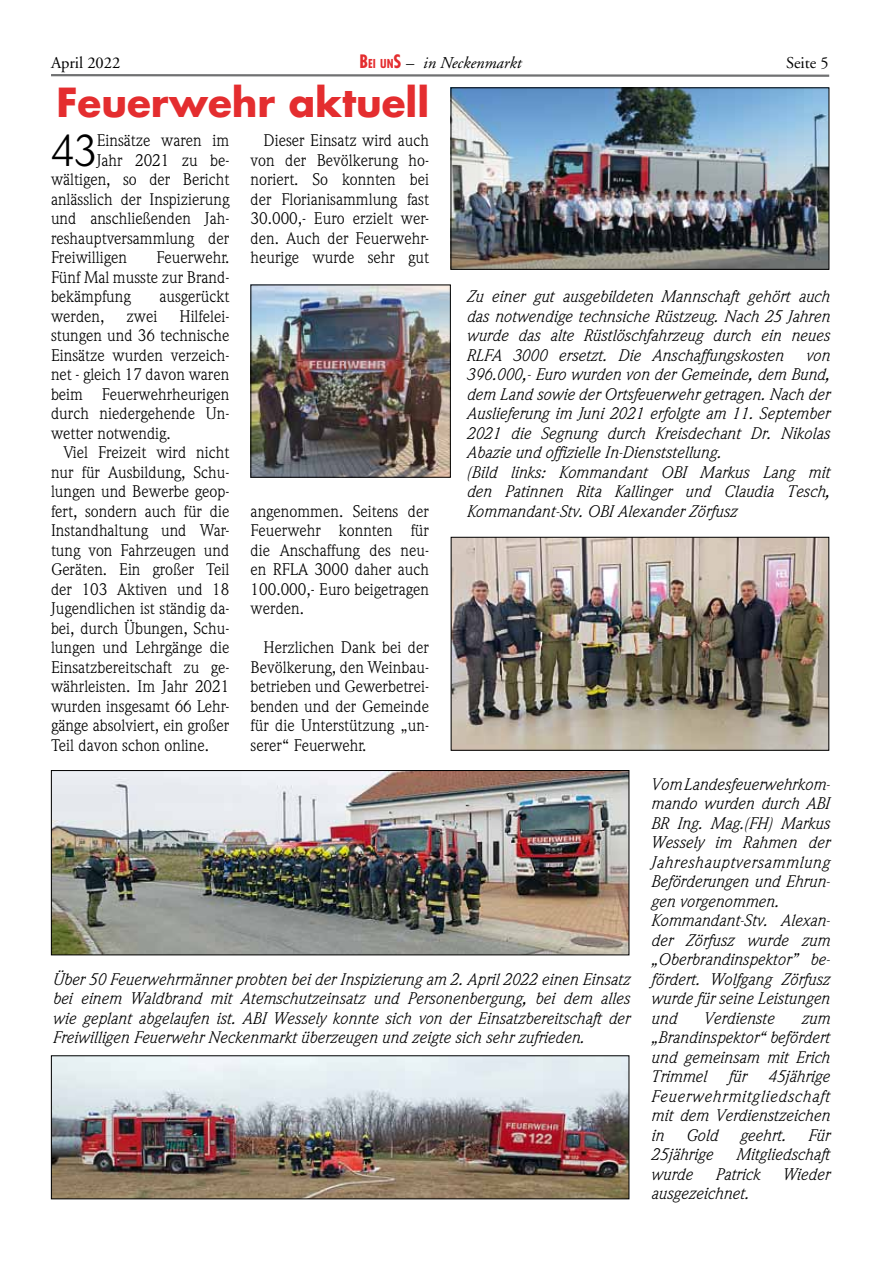
<style>
.page{position:relative;width:893px;height:1263px;background:#fff}
.page>*{position:absolute;margin:0;border:0;box-sizing:border-box;transform-origin:0 0}
.t1{font:43.95px "Weidemann";color:#000}
.t2{font:700 39px "Futura";color:#e42d2f}
.t3{font:italic 16.5px/19.5px "Weidemann";color:#000;text-align:justify}
.t4{font:16.5px/19.5px "Weidemann";color:#000;text-align:justify}
.t5{font:italic 16.5px "Adobe Garamond";color:#000}
.t6{font:16.5px "Adobe Garamond";color:#000}
.s1{font-family:"Futura";font-weight:700;font-style:normal;font-stretch:condensed;font-size:18px;color:#e42d2f}
.s2{font-family:"Futura";font-weight:700;font-style:normal;font-stretch:condensed;font-size:12px;color:#e42d2f}
.s3{font-style:normal}
</style>
<div class="page">
<svg style="left:51px;top:74px;width:779px;height:3px;background:#939494"></svg>
<img style="left:453px;top:89px;width:374px;height:179px">
<div style="left:451px;top:87px;width:378px;height:183px;border:1px solid #000"></div>
<img style="left:252px;top:287px;width:197px;height:189px">
<div style="left:250px;top:285px;width:201px;height:193px;border:1px solid #000"></div>
<img style="left:53px;top:772px;width:574px;height:181px">
<div style="left:51px;top:770px;width:578px;height:185px;border:1px solid #000"></div>
<img style="left:53px;top:1057px;width:574px;height:140px">
<div style="left:51px;top:1055px;width:578px;height:144px;border:1px solid #000"></div>
<img style="left:453px;top:539px;width:374px;height:210px">
<div style="left:451px;top:537px;width:378px;height:214px;border:1px solid #000"></div>
<p class="t6" style="left:51px;top:54px;width:71px">April 2022</p>
<p class="t5" style="left:359px;top:54px;width:163px"><span class="s1">B</span><span class="s2">EI UN</span><span class="s1">S</span> <span class="s3">–</span> in Neckenmarkt</p>
<p class="t6" style="left:786px;top:54px;width:44px">Seite 5</p>
<h2 class="t2" style="left:56px;top:75px;width:374px">Feuerwehr aktuell</h2>
<h1 class="t1" style="left:51px;top:125px;width:47px">43</h1>
<p class="t4" style="left:97px;top:131px;width:134px">Einsätze waren im</p>
<p class="t4" style="left:97px;top:150px;width:134px">Jahr 2021 zu be-</p>
<p class="t4" style="left:51px;top:170px;width:180px">wältigen, so der Bericht</p>
<p class="t4" style="left:51px;top:189px;width:180px">anlässlich der Inspizierung</p>
<p class="t4" style="left:51px;top:209px;width:180px">und anschließenden Jah-</p>
<p class="t4" style="left:51px;top:228px;width:180px">reshauptversammlung der</p>
<p class="t4" style="left:51px;top:248px;width:78px">Freiwilligen</p>
<p class="t4" style="left:51px;top:248px;width:180px;text-indent:106px">Feuerwehr.<br>Fünf Mal musste zur Brand&shy;bekämpfung</p>
<p class="t4" style="left:159px;top:287px;width:71px">ausgerückt</p>
<p class="t4" style="left:51px;top:306px;width:180px;text-indent:128px">Hilfelei&shy;stungen und 36 technische Einsätze wurden verzeich&shy;net - gleich 17 davon waren beim Feuerwehrheurigen durch niedergehende Un&shy;wetter notwendig.</p>
<p class="t4" style="left:51px;top:443px;width:180px;text-indent:13px">Viel Freizeit wird nicht nur für Ausbildung, Schu&shy;lungen und Bewerbe geop&shy;fert, sondern auch für die Instandhaltung und War&shy;tung von Fahrzeugen und Geräten. Ein großer Teil der 103 Aktiven und 18<br>Jugendlichen ist ständig da&shy;bei, durch Übungen, Schu&shy;lungen und Lehrgänge die Einsatzbereitschaft zu ge&shy;währleisten. Im Jahr 2021 wurden insgesamt 66 Lehr&shy;gänge absolviert, ein großer Teil davon schon online.</p>
<p class="t4" style="left:51px;top:306px;width:55px">werden,</p>
<p class="t4" style="left:127px;top:306px;width:32px">zwei</p>
<p class="t4" style="left:251px;top:131px;width:180px;text-indent:13px">Dieser Einsatz wird auch von der Bevölkerung ho&shy;noriert. So konnten bei der Florianisammlung fast 30.000,- Euro erzielt wer&shy;den. Auch der Feuerwehr&shy;heurige wurde sehr gut</p>
<p class="t4" style="left:251px;top:501px;width:180px">angenommen. Seitens der Feuerwehr konnten für die Anschaffung des neu&shy;en RFLA 3000 daher auch 100.000,- Euro beigetragen werden.</p>
<p class="t4" style="left:251px;top:638px;width:180px;text-indent:13px">Herzlichen Dank bei der Bevölkerung, den Weinbau&shy;betrieben und Gewerbetrei&shy;benden und der Gemeinde für die Unterstützung „un&shy;serer“ Feuerwehr.</p>
<p class="t3" style="left:466px;top:286px;width:365px">Zu einer gut ausgebildeten Mannschaft gehört auch das notwendige technsiche Rüstzeug. Nach 25 Jahren wurde das alte Rüstlöschfahrzeug durch ein neues RLFA 3000 ersetzt. Die Anschaffungskosten</p>
<p class="t3" style="left:466px;top:345px;width:365px;text-align:left;text-indent:339px">von 396.000,- Euro wurden von der Gemeinde, dem Bund, dem Land sowie der Ortsfeuerwehr getragen. Nach der Auslieferung im Juni 2021 erfolgte am 11. September 2021 die Segnung durch Kreisdechant Dr. Nikolas Abazie und offizielle In-Dienststellung.<br>(Bild links: Kommandant OBI Markus Lang mit den Patinnen Rita Kallinger und Claudia Tesch, Kommandant-Stv. OBI Alexander Zörfusz</p>
<p class="t3" style="left:52px;top:969px;width:579px">Über 50 Feuerwehrmänner probten bei der Inspizierung am 2. April 2022 einen Einsatz bei einem Waldbrand mit Atemschutzeinsatz und Personenbergung, bei dem alles wie geplant abgelaufen ist. ABI Wessely konnte sich von der Einsatzbereitschaft der Freiwilligen Feuerwehr Neckenmarkt überzeugen und zeigte sich sehr zufrieden.</p>
<p class="t3" style="left:651px;top:774px;width:180px;text-align:left">Vom Landesfeuerwehrkom&shy;mando wurden durch ABI<br>BR Ing. Mag.(FH) Markus<br>Wessely im Rahmen der<br>Jahreshauptversammlung<br>Beförderungen und Ehrun&shy;gen vorgenommen.<br>Kommandant-Stv. Alexan&shy;der Zörfusz wurde zum „Oberbrandinspektor” be&shy;fördert. Wolfgang Zörfusz wurde für seine Leistungen und</p>
<p class="t3" style="left:703px;top:1008px;width:72px">Verdienste</p>
<p class="t3" style="left:651px;top:1008px;width:180px;text-indent:150px">zum „Brandinspektor“ befördert und gemeinsam mit Erich Trimmel</p>
<p class="t3" style="left:651px;top:1066px;width:180px;text-indent:117px">45jährige Feuerwehrmitgliedschaft mit dem Verdienstzeichen in</p>
<p class="t3" style="left:728px;top:1066px;width:20px">für</p>
<p class="t3" style="left:685px;top:1125px;width:33px">Gold</p>
<p class="t3" style="left:739px;top:1125px;width:48px">geehrt.</p>
<p class="t3" style="left:807px;top:1125px;width:23px">Für</p>
<p class="t3" style="left:651px;top:1144px;width:63px">25jährige</p>
<p class="t3" style="left:736px;top:1144px;width:95px">Mitgliedschaft</p>
<p class="t3" style="left:651px;top:1164px;width:43px">wurde</p>
<p class="t3" style="left:715px;top:1164px;width:46px">Patrick</p>
<p class="t3" style="left:782px;top:1164px;width:49px">Wieder</p>
<p class="t3" style="left:651px;top:1183px;width:99px">ausgezeichnet.</p>
</div>
